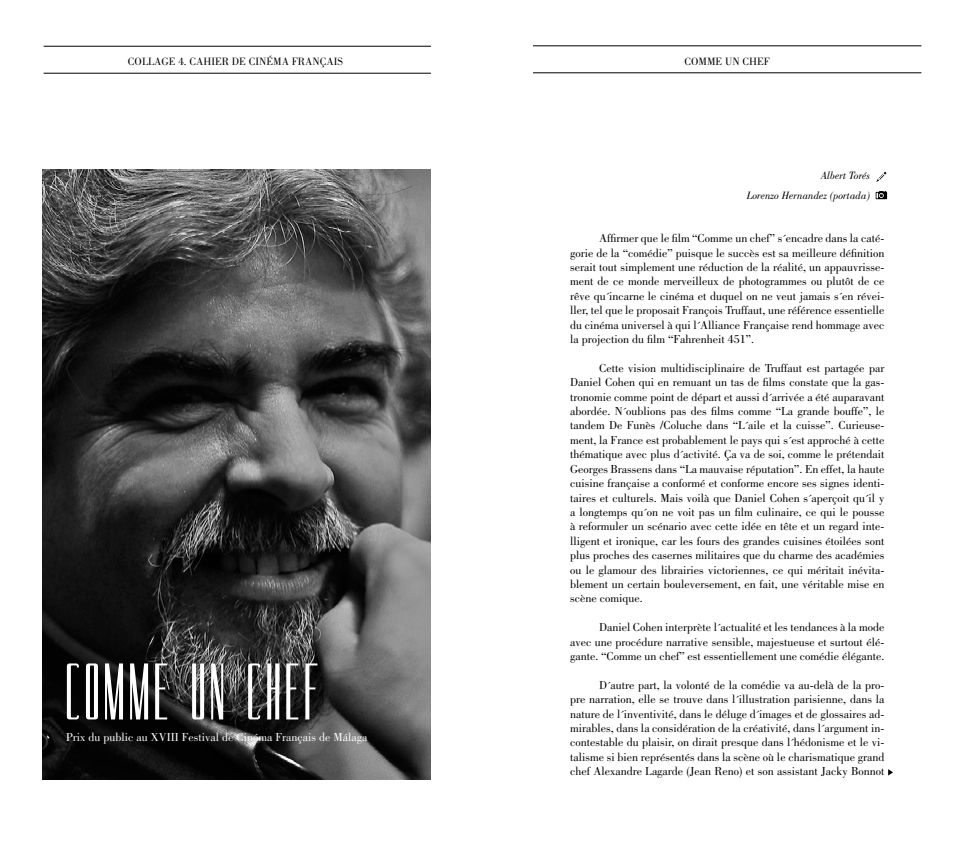
<style>
.page{position:relative;width:964px;height:842px;background:#fff}
.page>*{position:absolute;margin:0;border:0;box-sizing:border-box;transform-origin:0 0}
.t1{font:72px "Drinking";color:#fff}
.t2{font:12px/14.4px "Bodoni Std";color:#000;text-align:justify}
.t3{font:12px "Bodoni Std";color:#fff}
.t4{font:11px "Bodoni Std";color:#000}
.t5{font:italic 11px/19.4px "Bodoni Std";color:#000;text-align:right}
</style>
<div class="page">
<hr style="left:44px;top:46px;width:387px;height:1px;background:#000">
<hr style="left:533px;top:45px;width:388px;height:1px;background:#000">
<hr style="left:44px;top:73px;width:387px;height:1px;background:#000">
<hr style="left:533px;top:72px;width:388px;height:1px;background:#000">
<img style="left:43px;top:170px;width:388px;height:610px">
<svg style="left:876px;top:172px;width:10px;height:10px"></svg>
<svg style="left:875px;top:191px;width:12px;height:8px"></svg>
<svg style="left:888px;top:769px;width:5px;height:6px"></svg>
<p class="t4" style="left:128px;top:55px;width:217px">COLLAGE 4. CAHIER DE CINÉMA FRANÇAIS</p>
<h1 class="t1" style="left:63px;top:655px;width:259px">COMME UN CHEF</h1>
<p class="t3" style="left:66px;top:730px;width:303px">Prix du public au XVIII Festival de Cinéma Français de Málaga</p>
<p class="t4" style="left:684px;top:55px;width:87px">COMME UN CHEF</p>
<p class="t5" style="left:747px;top:166px;width:125px">Albert Torés<br>Lorenzo Hernandez (portada)</p>
<p class="t2" style="left:570px;top:231px;width:316px;text-indent:29px">Affirmer que le film “Comme un chef” s´encadre dans la caté&shy;gorie de la “comédie” puisque le succès est sa meilleure définition serait tout simplement une réduction de la réalité, un appauvrisse&shy;ment de ce monde merveilleux de photogrammes ou plutôt de ce rêve qu´incarne le cinéma et duquel on ne veut jamais s´en révei&shy;ller, tel que le proposait François Truffaut, une référence essentielle du cinéma universel à qui l´Alliance Française rend hommage avec la projection du film “Fahrenheit 451”.</p>
<p class="t2" style="left:570px;top:361px;width:316px;text-indent:29px">Cette vision multidisciplinaire de Truffaut est partagée par Daniel Cohen qui en remuant un tas de films constate que la gas&shy;tronomie comme point de départ et aussi d´arrivée a été auparavant abordée. N´oublions pas des films comme “La grande bouffe”, le tandem De Funès /Coluche dans “L´aile et la cuisse”. Curieuse&shy;ment, la France est probablement le pays qui s´est approché à cette thématique avec plus d´activité. Ça va de soi, comme le prétendait Georges Brassens dans “La mauvaise réputation”. En effet, la haute cuisine française a conformé et conforme encore ses signes identi&shy;taires et culturels. Mais voilà que Daniel Cohen s´aperçoit qu´il y a longtemps qu´on ne voit pas un film culinaire, ce qui le pousse à reformuler un scénario avec cette idée en tête et un regard inte&shy;lligent et ironique, car les fours des grandes cuisines étoilées sont plus proches des casernes militaires que du charme des académies ou le glamour des librairies victoriennes, ce qui méritait inévita&shy;blement un certain bouleversement, en fait, une véritable mise en scène comique.</p>
<p class="t2" style="left:570px;top:620px;width:316px;text-indent:29px">Daniel Cohen interprète l´actualité et les tendances à la mode avec une procédure narrative sensible, majestueuse et surtout élé&shy;gante. “Comme un chef” est essentiellement une comédie élégante.</p>
<p class="t2" style="left:570px;top:678px;width:316px;text-indent:29px">D´autre part, la volonté de la comédie va au-delà de la pro&shy;pre narration, elle se trouve dans l´illustration parisienne, dans la nature de l´inventivité, dans le déluge d´images et de glossaires ad&shy;mirables, dans la considération de la créativité, dans l´argument in&shy;contestable du plaisir, on dirait presque dans l´hédonisme et le vi&shy;talisme si bien représentés dans la scène où le charismatique grand chef Alexandre Lagarde (Jean Reno) et son assistant Jacky Bonnot</p>
</div>
